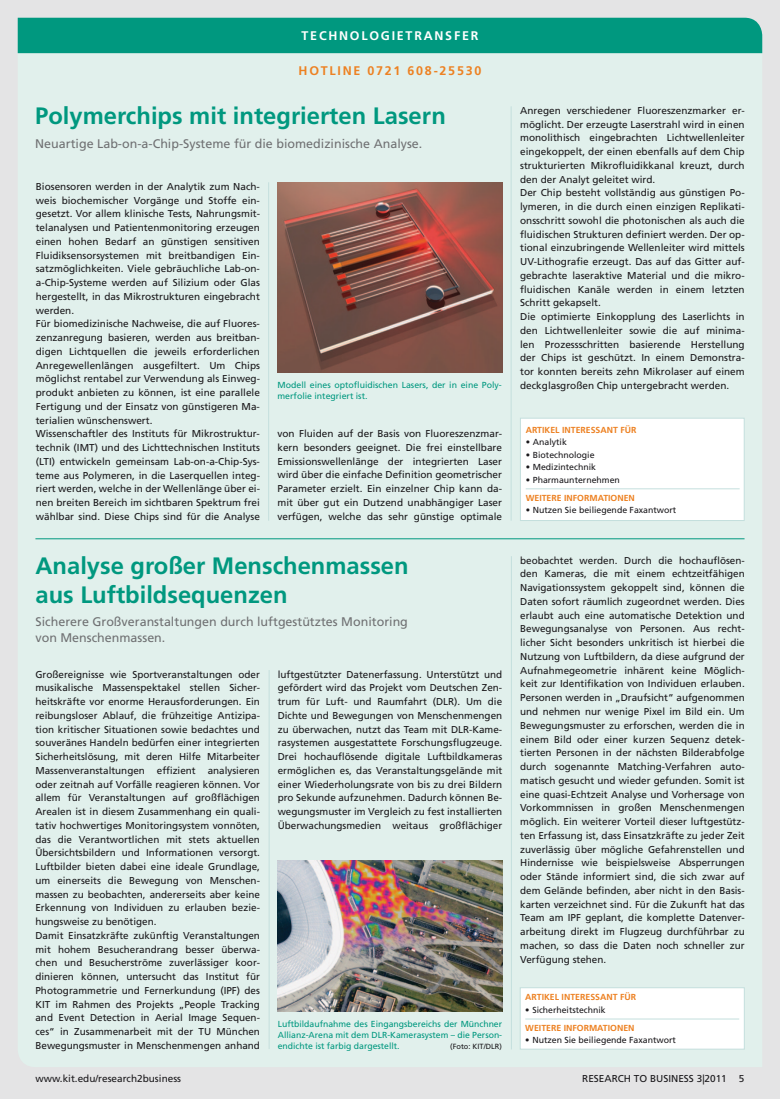
<style>
.page{position:relative;width:780px;height:1099px;background:#fff}
.page>*{position:absolute;margin:0;border:0;box-sizing:border-box;transform-origin:0 0}
.t1{font:700 23.75px/28.8px "Frutiger LT Std";color:#00987f}
.t2{font:12.5px/16.2px "Frutiger LT Std";color:#707173}
.t3{font:700 12.5px "Frutiger LT Std";letter-spacing:.14em;color:#ed8122}
.t4{font:700 12.5px "Frutiger LT Std";letter-spacing:.14em;color:#fff}
.t5{font:10px/13.8px "Frutiger LT Std";color:#1a181b}
.t6{font:8.75px/11.2px "Frutiger LT Std";color:#00987f}
.t7{font:8.75px "Frutiger LT Std";color:#1a181b}
.t8{font:700 8.75px "Frutiger LT Std";color:#ed8122}
.t9{font:7.5px "Frutiger LT Std";color:#1a181b}
</style>
<div class="page">
<div style="left:0;top:0;width:780px;height:1098px;background:#e4e4e5"></div>
<div style="left:18px;top:53px;width:744px;height:1014px;background:#e1f0ec"></div>
<div style="left:18px;top:18px;width:744px;height:35px;background:#00987f"></div>
<hr style="left:35px;top:538px;width:709px;height:1px;background:#00987f">
<hr style="left:511px;top:556px;width:1px;height:493px;background:#c4dfdd">
<hr style="left:269px;top:670px;width:1px;height:379px;background:#c4dfdd">
<div style="left:520px;top:987px;width:224px;height:62px;background:#fff;border:1px solid #c4dfdd"></div>
<hr style="left:525px;top:1018px;width:214px;height:1px;background:#c4dfdd">
<div style="left:520px;top:418px;width:224px;height:102px;background:#fff;border:1px solid #c4dfdd"></div>
<hr style="left:525px;top:488px;width:214px;height:1px;background:#c4dfdd">
<hr style="left:511px;top:106px;width:1px;height:414px;background:#c4dfdd">
<hr style="left:268px;top:182px;width:1px;height:338px;background:#c4dfdd">
<img style="left:278px;top:182px;width:224px;height:190px">
<img style="left:277px;top:860px;width:225px;height:151px">
<p class="t4" style="left:301px;top:29px;width:178px">TECHNOLOGIETRANSFER</p>
<p class="t3" style="left:298px;top:63px;width:184px">HOTLINE 0721 608-25530</p>
<h1 class="t1" style="left:35px;top:102px;width:412px">Polymerchips mit integrierten Lasern</h1>
<p class="t2" style="left:35px;top:135px;width:388px">Neuartige Lab-on-a-Chip-Systeme für die biomedizinische Analyse.</p>
<p class="t5" style="left:36px;top:179px;width:226px">Biosensoren werden in der Analytik zum Nach&shy;weis biochemischer Vorgänge und Stoffe ein&shy;gesetzt. Vor allem klinische Tests, Nahrungsmit&shy;telanalysen und Patientenmonitoring erzeugen einen hohen Bedarf an günstigen sensitiven Fluidiksensorsystemen mit breitbandigen Ein&shy;satzmöglichkeiten. Viele gebräuchliche Lab-on&shy;a-Chip-Systeme werden auf Silizium oder Glas hergestellt, in das Mikrostrukturen eingebracht werden.<br>Für biomedizinische Nachweise, die auf Fluores&shy;zenzanregung basieren, werden aus breitban&shy;digen Lichtquellen die jeweils erforderlichen Anregewellenlängen ausgefiltert. Um Chips möglichst rentabel zur Verwendung als Einweg&shy;produkt anbieten zu können, ist eine parallele Fertigung und der Einsatz von günstigeren Ma&shy;terialien wünschenswert.<br>Wissenschaftler des Instituts für Mikrostruktur&shy;technik (IMT) und des Lichttechnischen Instituts (LTI) entwickeln gemeinsam Lab-on-a-Chip-Sys&shy;teme aus Polymeren, in die Laserquellen integ&shy;riert werden, welche in der Wellenlänge über ei&shy;nen breiten Bereich im sichtbaren Spektrum frei wählbar sind. Diese Chips sind für die Analyse</p>
<p class="t6" style="left:277px;top:379px;width:226px">Modell eines optofluidischen Lasers, der in eine Poly&shy;merfolie integriert ist.</p>
<p class="t5" style="left:277px;top:427px;width:226px;text-align:justify">von Fluiden auf der Basis von Fluoreszenzmar&shy;kern besonders geeignet. Die frei einstellbare Emissionswellenlänge der integrierten Laser wird über die einfache Definition geometrischer Parameter erzielt. Ein einzelner Chip kann da&shy;mit über gut ein Dutzend unabhängiger Laser verfügen, welche das sehr günstige optimale</p>
<h1 class="t1" style="left:35px;top:551px;width:374px">Analyse großer Menschenmassen aus Luftbildsequenzen</h1>
<p class="t2" style="left:35px;top:613px;width:374px">Sicherere Großveranstaltungen durch luftgestütztes Monitoring von Menschenmassen.</p>
<p class="t5" style="left:35px;top:667px;width:226px">Großereignisse wie Sportveranstaltungen oder musikalische Massenspektakel stellen Sicher&shy;heitskräfte vor enorme Herausforderungen. Ein reibungsloser Ablauf, die frühzeitige Antizipa&shy;tion kritischer Situationen sowie bedachtes und souveränes Handeln bedürfen einer integrierten Sicherheitslösung, mit deren Hilfe Mitarbeiter Massenveranstaltungen effizient analysieren oder zeitnah auf Vorfälle reagieren können. Vor allem für Veranstaltungen auf großflächigen Arealen ist in diesem Zusammenhang ein quali&shy;tativ hochwertiges Monitoringsystem vonnöten, das die Verantwortlichen mit stets aktuellen Übersichtsbildern und Informationen versorgt.<br>Luftbilder bieten dabei eine ideale Grundlage, um einerseits die Bewegung von Menschen&shy;massen zu beobachten, andererseits aber keine Erkennung von Individuen zu erlauben bezie&shy;hungsweise zu benötigen.<br>Damit Einsatzkräfte zukünftig Veranstaltungen mit hohem Besucherandrang besser überwa&shy;chen und Besucherströme zuverlässiger koor&shy;dinieren können, untersucht das Institut für Photogrammetrie und Fernerkundung (IPF) des KIT im Rahmen des Projekts „People Tracking and Event Detection in Aerial Image Sequen&shy;ces“ in Zusammenarbeit mit der TU München Bewegungsmuster in Menschenmengen anhand</p>
<p class="t5" style="left:278px;top:667px;width:226px;text-align:justify">luftgestützter Datenerfassung. Unterstützt und gefördert wird das Projekt vom Deutschen Zen&shy;trum für Luft- und Raumfahrt (DLR). Um die Dichte und Bewegungen von Menschenmengen zu überwachen, nutzt das Team mit DLR-Kame&shy;rasystemen ausgestattete Forschungsflugzeuge.<br>Drei hochauflösende digitale Luftbildkameras ermöglichen es, das Veranstaltungsgelände mit einer Wiederholungsrate von bis zu drei Bildern pro Sekunde aufzunehmen. Dadurch können Be&shy;wegungsmuster im Vergleich zu fest installierten Überwachungsmedien weitaus großflächiger</p>
<p class="t6" style="left:278px;top:1018px;width:226px;text-align:justify">Luftbildaufnahme des Eingangsbereichs der Münchner Allianz-Arena mit dem DLR-Kamerasystem – die Person&shy;endichte ist farbig dargestellt.</p>
<p class="t9" style="left:450px;top:1042px;width:53px">(Foto: KIT/DLR)</p>
<p class="t5" style="left:520px;top:103px;width:226px">Anregen verschiedener Fluoreszenzmarker er&shy;möglicht. Der erzeugte Laserstrahl wird in einen monolithisch eingebrachten Lichtwellenleiter eingekoppelt, der einen ebenfalls auf dem Chip strukturierten Mikrofluidikkanal kreuzt, durch den der Analyt geleitet wird.<br>Der Chip besteht vollständig aus günstigen Po&shy;lymeren, in die durch einen einzigen Replikati&shy;onsschritt sowohl die photonischen als auch die fluidischen Strukturen definiert werden. Der op&shy;tional einzubringende Wellenleiter wird mittels UV-Lithografie erzeugt. Das auf das Gitter auf&shy;gebrachte laseraktive Material und die mikro&shy;fluidischen Kanäle werden in einem letzten Schritt gekapselt.<br>Die optimierte Einkopplung des Laserlichts in den Lichtwellenleiter sowie die auf minima&shy;len Prozessschritten basierende Herstellung der Chips ist geschützt. In einem Demonstra&shy;tor konnten bereits zehn Mikrolaser auf einem deckglasgroßen Chip untergebracht werden.</p>
<p class="t8" style="left:525px;top:424px;width:112px">ARTIKEL INTERESSANT FÜR</p>
<p class="t7" style="left:525px;top:437px;width:43px">• Analytik</p>
<p class="t7" style="left:525px;top:449px;width:70px">• Biotechnologie</p>
<p class="t7" style="left:525px;top:462px;width:72px">• Medizintechnik</p>
<p class="t7" style="left:525px;top:474px;width:96px">• Pharmaunternehmen</p>
<p class="t8" style="left:525px;top:492px;width:111px">WEITERE INFORMATIONEN</p>
<p class="t7" style="left:525px;top:505px;width:152px">• Nutzen Sie beiliegende Faxantwort</p>
<p class="t5" style="left:520px;top:553px;width:226px;text-align:justify">beobachtet werden. Durch die hochauflösen&shy;den Kameras, die mit einem echtzeitfähigen Navigationssystem gekoppelt sind, können die Daten sofort räumlich zugeordnet werden. Dies erlaubt auch eine automatische Detektion und Bewegungsanalyse von Personen. Aus recht&shy;licher Sicht besonders unkritisch ist hierbei die Nutzung von Luftbildern, da diese aufgrund der Aufnahmegeometrie inhärent keine Möglich&shy;keit zur Identifikation von Individuen erlauben.<br>Personen werden in „Draufsicht“ aufgenommen und nehmen nur wenige Pixel im Bild ein. Um Bewegungsmuster zu erforschen, werden die in einem Bild oder einer kurzen Sequenz detek&shy;tierten Personen in der nächsten Bilderabfolge durch sogenannte Matching-Verfahren auto&shy;matisch gesucht und wieder gefunden. Somit ist eine quasi-Echtzeit Analyse und Vorhersage von Vorkommnissen in großen Menschenmengen möglich. Ein weiterer Vorteil dieser luftgestütz&shy;ten Erfassung ist, dass Einsatzkräfte zu jeder Zeit zuverlässig über mögliche Gefahrenstellen und Hindernisse wie beispielsweise Absperrungen oder Stände informiert sind, die sich zwar auf dem Gelände befinden, aber nicht in den Basis&shy;karten verzeichnet sind. Für die Zukunft hat das Team am IPF geplant, die komplette Datenver&shy;arbeitung direkt im Flugzeug durchführbar zu machen, so dass die Daten noch schneller zur Verfügung stehen.</p>
<p class="t8" style="left:525px;top:992px;width:112px">ARTIKEL INTERESSANT FÜR</p>
<p class="t7" style="left:525px;top:1004px;width:82px">• Sicherheitstechnik</p>
<p class="t8" style="left:525px;top:1022px;width:111px">WEITERE INFORMATIONEN</p>
<p class="t7" style="left:525px;top:1035px;width:152px">• Nutzen Sie beiliegende Faxantwort</p>
<p class="t5" style="left:35px;top:1071px;width:147px">www.kit.edu/research2business</p>
<p class="t5" style="left:582px;top:1071px;width:164px">RESEARCH TO BUSINESS 3|2011 5</p>
</div>
